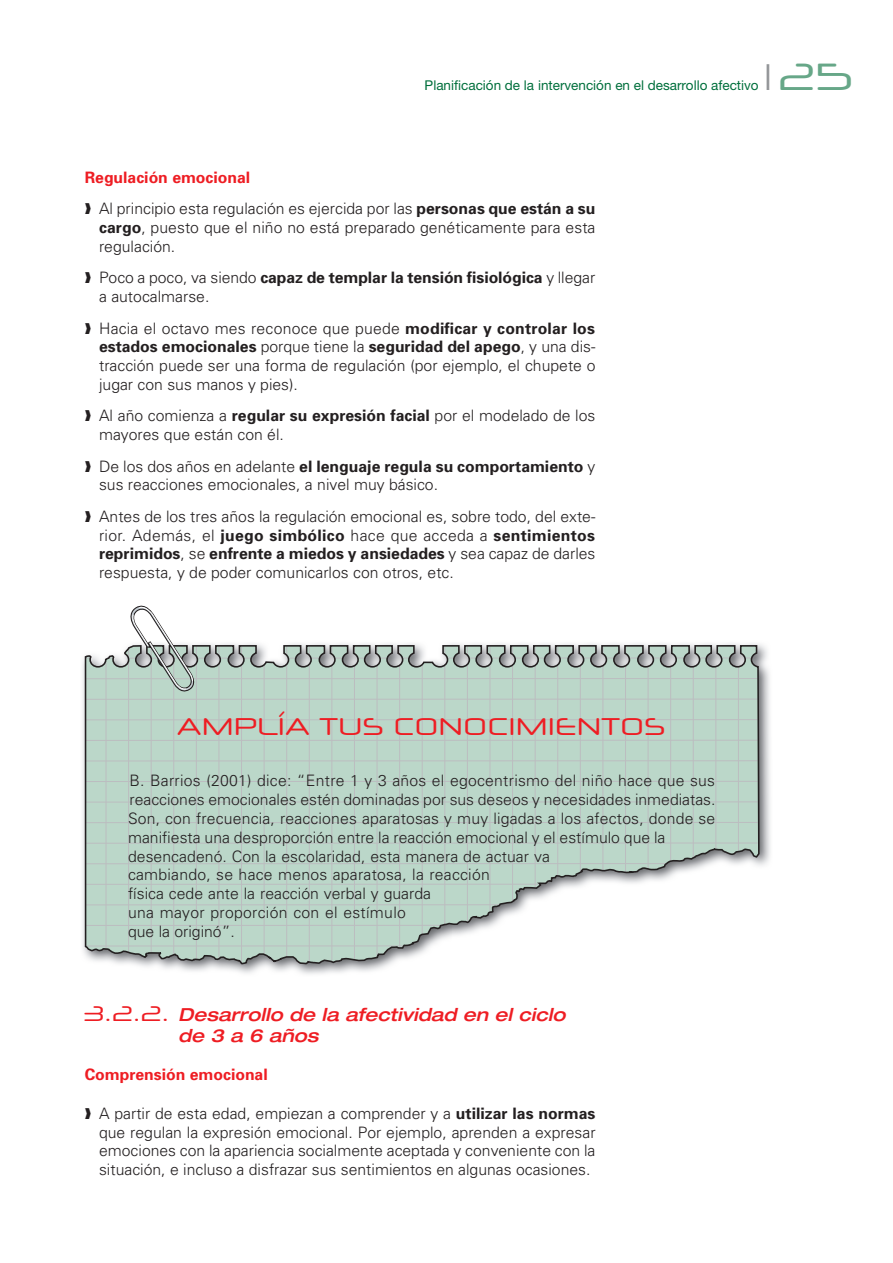
<style>
.page{position:relative;width:893px;height:1263px;background:#fff}
.page>*{position:absolute;margin:0;border:0;box-sizing:border-box;transform-origin:0 0}
.t1{font:37.5px "Neuropol X Free";color:#67a788}
.t2{font:24px "Neuropol X Free";color:#ee1d23}
.t3{font:italic 500 expanded 18px/21.6px "Helvetica Neue";color:#ee1d23}
.t4{font:300 15.75px/18.8px "Univers";color:#231f20}
.t5{font:700 15.75px "Univers";color:#ee1d23}
.t6{font:13.5px "Helvetica Neue";color:#006f3c}
.s1{color:#939598}
.s2{font-weight:700;color:#ee1d23}
.s3{font-weight:700}
.s4{font-family:"Neuropol X Free";font-weight:400;font-style:normal;font-stretch:normal;font-size:21px}
</style>
<div class="page">
<img style="left:82px;top:643px;width:689px;height:331px">
<svg style="left:84px;top:644px;width:676px;height:323px;background:#c0d4ca"></svg>
<svg style="left:125px;top:605px;width:73px;height:90px"></svg>
<p class="t6" style="left:424px;top:77px;width:335px">Planificación de la intervención en el desarrollo afectivo</p>
<p class="t1" style="left:765px;top:52px;width:91px"><span class="s1">❘</span>25</p>
<p class="t4" style="left:85px;top:161px;width:512px;line-height:31.5px"><span class="s2">Regulación emocional<br></span>❱ Al principio esta regulación es ejercida por las <span class="s3">personas que están a su</span></p>
<p class="t4" style="left:99px;top:217px;width:497px"><span class="s3">cargo</span>, puesto que el niño no está preparado genéticamente para esta regulación.</p>
<p class="t4" style="left:99px;top:268px;width:497px;text-indent:-14px">❱ Poco a poco, va siendo <span class="s3">capaz de templar la tensión fisiológica</span> y llegar a autocalmarse.</p>
<p class="t4" style="left:99px;top:318px;width:498px;text-align:justify;text-indent:-14px">❱ Hacia el octavo mes reconoce que puede <span class="s3">modificar y controlar los estados emocionales</span> porque tiene la <span class="s3">seguridad del apego</span>, y una dis&shy;tracción puede ser una forma de regulación (por ejemplo, el chupete o jugar con sus manos y pies).</p>
<p class="t4" style="left:99px;top:406px;width:497px;text-indent:-14px">❱ Al año comienza a <span class="s3">regular su expresión facial</span> por el modelado de los mayores que están con él.</p>
<p class="t4" style="left:99px;top:456px;width:497px;text-indent:-14px">❱ De los dos años en adelante <span class="s3">el lenguaje regula su comportamiento</span> y sus reacciones emocionales, a nivel muy básico.</p>
<p class="t4" style="left:99px;top:506px;width:497px;text-align:justify;text-indent:-14px">❱ Antes de los tres años la regulación emocional es, sobre todo, del exte&shy;rior. Además, el <span class="s3">juego simbólico</span> hace que acceda a <span class="s3">sentimientos reprimidos</span>, se <span class="s3">enfrente a miedos y ansiedades</span> y sea capaz de darles respuesta, y de poder comunicarlos con otros, etc.</p>
<p class="t2" style="left:177px;top:710px;width:490px">AMPLÍA TUS CONOCIMIENTOS</p>
<p class="t4" style="left:128px;top:771px;width:588px">B. Barrios (2001) dice: “Entre 1 y 3 años el egocentrismo del niño hace que sus reacciones emocionales estén dominadas por sus deseos y necesidades inmediatas.<br>Son, con frecuencia, reacciones aparatosas y muy ligadas a los afectos, donde se manifiesta una desproporción entre la reacción emocional y el estímulo que la desencadenó. Con la escolaridad, esta manera de actuar va<br>cambiando, se hace menos aparatosa, la reacción<br>física cede ante la reacción verbal y guarda<br>una mayor proporción con el estímulo<br>que la originó”.</p>
<p class="t3" style="left:178px;top:1002px;width:389px;text-indent:-93px"><span class="s4">3.2.2.</span> Desarrollo de la afectividad en el ciclo de 3 a 6 años</p>
<p class="t5" style="left:85px;top:1064px;width:184px">Comprensión emocional</p>
<p class="t4" style="left:99px;top:1103px;width:498px;text-align:justify;text-indent:-14px">❱ A partir de esta edad, empiezan a comprender y a <span class="s3">utilizar las normas </span>que regulan la expresión emocional. Por ejemplo, aprenden a expresar emociones con la apariencia socialmente aceptada y conveniente con la situación, e incluso a disfrazar sus sentimientos en algunas ocasiones.</p>
</div>
